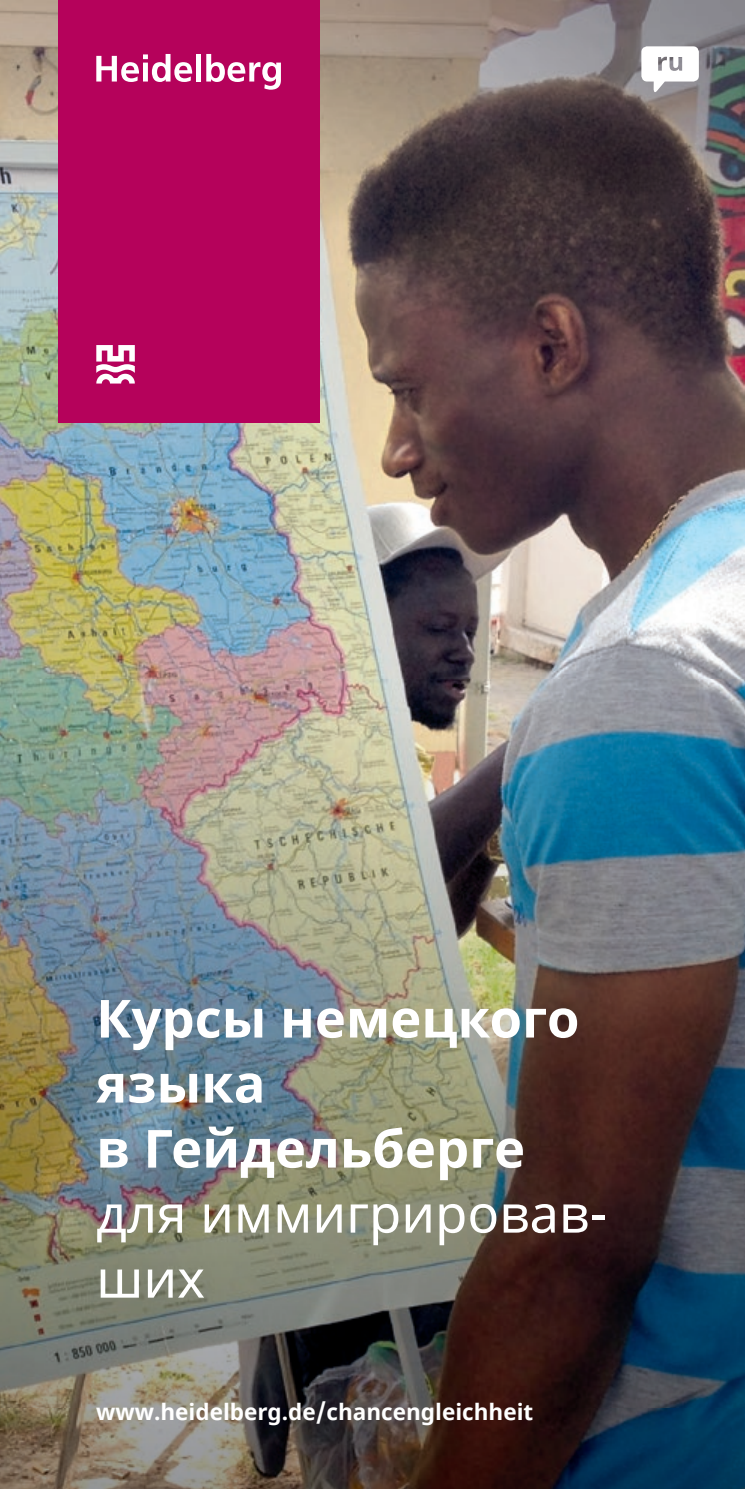
<style>
.page{position:relative;width:745px;height:1489px;background:#fff}
.page>*{position:absolute;margin:0;border:0;box-sizing:border-box;transform-origin:0 0}
.t1{font:700 52.5px/65px "Noto Sans";color:#fff}
.t2{font:52.5px/65px "Noto Sans";color:#fff}
.t3{font:700 22.5px "Noto Sans";color:#fff}
</style>
<div class="page">
<img style="left:0;top:0;width:744px;height:1407px">
<img style="left:0;top:1407px;width:744px;height:81px">
<div style="left:58px;top:0;width:261px;height:422px;background:#b5025b"></div>
<svg style="left:96px;top:345px;width:39px;height:38px"></svg>
<svg style="left:96px;top:54px;width:96px;height:28px"></svg>
<div style="left:196px;top:54px;width:5px;height:27px;background:#fff"></div>
<svg style="left:206px;top:54px;width:75px;height:36px"></svg>
<svg style="left:641px;top:46px;width:57px;height:49px"></svg>
<h1 class="t1" style="left:96px;top:987px;width:484px">Курсы немецкого языка<br>в Гейдельберге</h1>
<h1 class="t2" style="left:96px;top:1182px;width:512px">для иммигрировав&shy;ших</h1>
<p class="t3" style="left:96px;top:1396px;width:438px">www.heidelberg.de/chancengleichheit</p>
</div>
